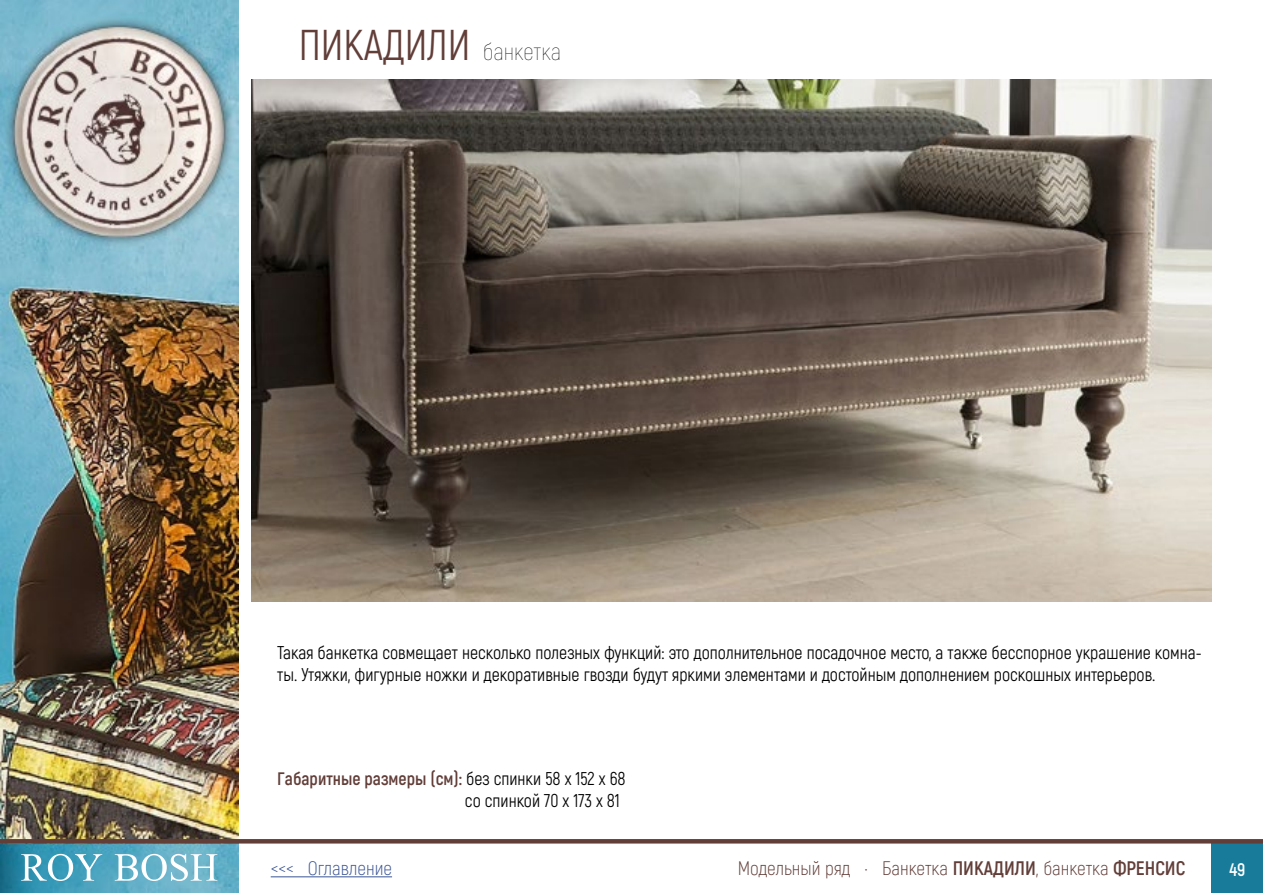
<style>
.page{position:relative;width:1263px;height:893px;background:#fff}
.page>*{position:absolute;margin:0;border:0;box-sizing:border-box;transform-origin:0 0}
.t1{font:42px "Akrobat";color:#623e39}
.t2{font:300 19.5px "Akrobat";color:#623e39}
.t3{font:300 19.5px "Akrobat";color:#3b5696}
.t4{font:18px/21.6px "Akrobat";color:#000}
.t5{font:700 18px "Akrobat";color:#fff}
.s1{font-weight:100;font-size:24px;color:#000}
.s2{font-weight:700;color:#623e39}
.s3{font-weight:700}
</style>
<div class="page">
<img style="left:252px;top:80px;width:960px;height:521px">
<hr style="left:271px;top:876px;width:121px;height:1px;background:#3b5696">
<img style="left:0;top:0;width:239px;height:893px">
<div style="left:1212px;top:842px;width:51px;height:51px;background:#187b9a"></div>
<hr style="left:0;top:839px;width:1263px;height:4px;background:#623e39">
<svg style="left:21px;top:854px;width:81px;height:27px"></svg>
<svg style="left:115px;top:854px;width:102px;height:27px"></svg>
<h1 class="t1" style="left:299px;top:20px;width:264px">ПИКАДИЛИ <span class="s1">банкетка</span></h1>
<p class="t4" style="left:277px;top:642px;width:926px">Такая банкетка совмещает несколько полезных функций: это дополнительное посадочное место, а также бесспорное украшение комна&shy;ты. Утяжки, фигурные ножки и декоративные гвозди будут яркими элементами и достойным дополнением роскошных интерьеров.</p>
<p class="t4" style="left:465px;top:768px;width:162px;text-indent:-188px"><span class="s2">Габаритные размеры (см):</span> без спинки 58 х 152 х 68 со спинкой 70 х 173 х 81</p>
<p class="t2" style="left:738px;top:857px;width:449px">Модельный ряд · Банкетка <span class="s3">ПИКАДИЛИ</span>, банкетка <span class="s3">ФРЕНСИС</span></p>
<p class="t3" style="left:271px;top:857px;width:123px">&lt;&lt;&lt; Оглавление</p>
<p class="t5" style="left:1229px;top:858px;width:17px">49</p>
</div>
